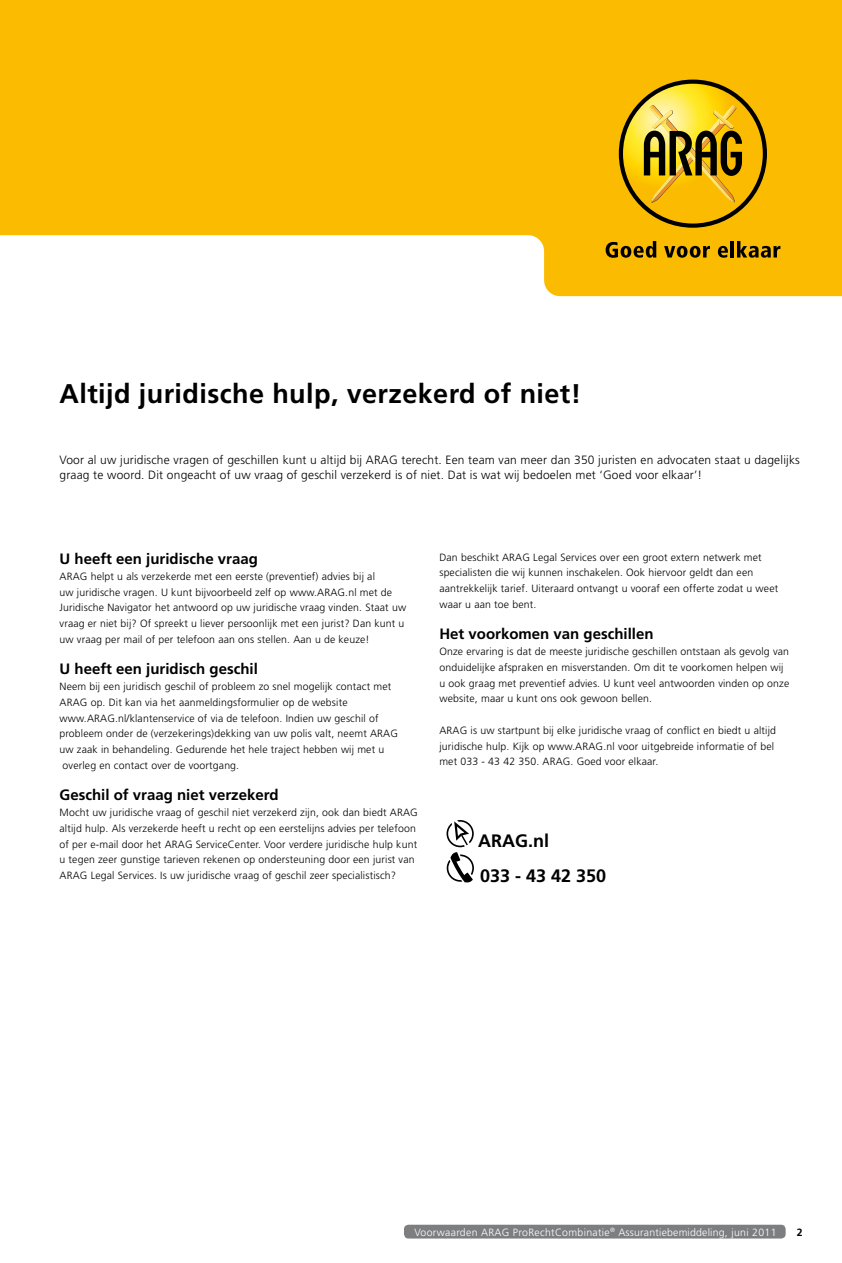
<style>
.page{position:relative;width:842px;height:1263px;background:#fff}
.page>*{position:absolute;margin:0;border:0;box-sizing:border-box;transform-origin:0 0}
.t1{font:700 27px "Frutiger";letter-spacing:.015em;color:#000}
.t2{font:700 18px/34.5px "Frutiger";color:#000}
.t3{font:700 15px "Frutiger";color:#000}
.t4{font:300 12px/15.8px "Frutiger";letter-spacing:.015em;color:#000}
.t5{font:300 10.5px/15.8px "Frutiger";letter-spacing:.015em;color:#000}
.t6{font:300 10.5px "Frutiger";letter-spacing:.03em;color:#fff}
.t7{font:700 10.5px "Frutiger";color:#000}
</style>
<div class="page">
<div style="left:404px;top:1225px;width:382px;height:13px;background:#7d7e80;border-radius:5px"></div>
<svg style="left:446px;top:820px;width:28px;height:27px"></svg>
<svg style="left:447px;top:853px;width:27px;height:30px"></svg>
<svg style="left:0;top:0;width:842px;height:296px;background:#fac425"></svg>
<svg style="left:619px;top:80px;width:148px;height:148px;background:#c8a013"></svg>
<svg style="left:606px;top:241px;width:50px;height:17px"></svg>
<svg style="left:664px;top:246px;width:46px;height:12px"></svg>
<svg style="left:718px;top:246px;width:10px;height:12px"></svg>
<hr style="left:730px;top:241px;width:4px;height:16px;background:#000">
<svg style="left:737px;top:241px;width:43px;height:17px"></svg>
<h1 class="t1" style="left:60px;top:378px;width:523px">Altijd juridische hulp, verzekerd of niet!</h1>
<p class="t4" style="left:60px;top:452px;width:742px">Voor al uw juridische vragen of geschillen kunt u altijd bij ARAG terecht. Een team van meer dan 350 juristen en advocaten staat u dagelijks graag te woord. Dit ongeacht of uw vraag of geschil verzekerd is of niet. Dat is wat wij bedoelen met ‘Goed voor elkaar’!</p>
<h3 class="t3" style="left:60px;top:550px;width:200px">U heeft een juridische vraag</h3>
<p class="t5" style="left:60px;top:568px;width:348px">ARAG helpt u als verzekerde met een eerste (preventief) advies bij al<br>uw juridische vragen. U kunt bijvoorbeeld zelf op www.ARAG.nl met de Juridische Navigator het antwoord op uw juridische vraag vinden. Staat uw vraag er niet bij? Of spreekt u liever persoonlijk met een jurist? Dan kunt u uw vraag per mail of per telefoon aan ons stellen. Aan u de keuze!</p>
<h3 class="t3" style="left:60px;top:660px;width:200px">U heeft een juridisch geschil</h3>
<p class="t5" style="left:60px;top:679px;width:340px">Neem bij een juridisch geschil of probleem zo snel mogelijk contact met ARAG op. Dit kan via het aanmeldingsformulier op de website www.ARAG.nl/klantenservice of via de telefoon. Indien uw geschil of probleem onder de (verzekerings)dekking van uw polis valt, neemt ARAG uw zaak in behandeling. Gedurende het hele traject hebben wij met u overleg en contact over de voortgang.</p>
<h3 class="t3" style="left:60px;top:786px;width:220px">Geschil of vraag niet verzekerd</h3>
<p class="t5" style="left:60px;top:805px;width:360px">Mocht uw juridische vraag of geschil niet verzekerd zijn, ook dan biedt ARAG altijd hulp. Als verzekerde heeft u recht op een eerstelijns advies per telefoon of per e-mail door het ARAG ServiceCenter. Voor verdere juridische hulp kunt u tegen zeer gunstige tarieven rekenen op ondersteuning door een jurist van ARAG Legal Services. Is uw juridische vraag of geschil zeer specialistisch?</p>
<p class="t5" style="left:439px;top:549px;width:340px">Dan beschikt ARAG Legal Services over een groot extern netwerk met specialisten die wij kunnen inschakelen. Ook hiervoor geldt dan een aantrekkelijk tarief. Uiteraard ontvangt u vooraf een offerte zodat u weet waar u aan toe bent.</p>
<h3 class="t3" style="left:439px;top:625px;width:216px">Het voorkomen van geschillen</h3>
<p class="t5" style="left:439px;top:644px;width:351px">Onze ervaring is dat de meeste juridische geschillen ontstaan als gevolg van onduidelijke afspraken en misverstanden. Om dit te voorkomen helpen wij u ook graag met preventief advies. U kunt veel antwoorden vinden op onze website, maar u kunt ons ook gewoon bellen.</p>
<p class="t5" style="left:439px;top:723px;width:338px">ARAG is uw startpunt bij elke juridische vraag of conflict en biedt u altijd juridische hulp. Kijk op www.ARAG.nl voor uitgebreide informatie of bel met 033 - 43 42 350. ARAG. Goed voor elkaar.</p>
<h2 class="t2" style="left:478px;top:824px;width:129px">ARAG.nl<br>033 - 43 42 350</h2>
<p class="t6" style="left:414px;top:1226px;width:364px">Voorwaarden ARAG ProRechtCombinatie<sup>®</sup> Assurantiebemiddeling, juni 2011</p>
<p class="t7" style="left:797px;top:1226px;width:7px">2</p>
</div>
